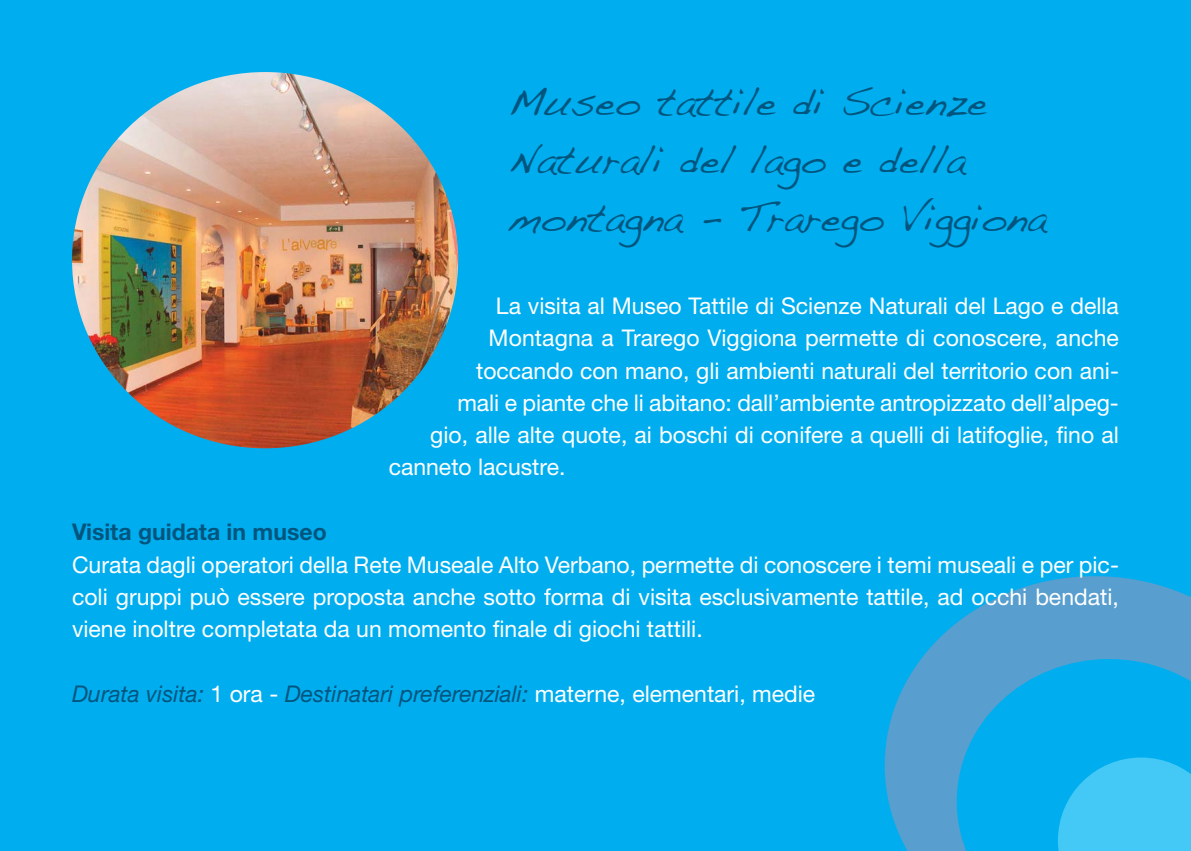
<style>
.page{position:relative;width:1191px;height:851px;background:#fff}
.page>*{position:absolute;margin:0;border:0;box-sizing:border-box;transform-origin:0 0}
.t1{font:40px/58px "Handwriting Dakota";color:#00557e}
.t2{font:23px/32.2px "Helvetica Neue";color:#fff;text-align:justify}
.t3{font:italic 23px "Helvetica Neue";color:#00557e}
.t4{font:700 23px "Helvetica Neue";color:#00557e}
.s1{font-style:normal;color:#fff}
</style>
<div class="page">
<div style="left:0;top:0;width:1191px;height:850px;background:#00aeef"></div>
<svg style="left:884px;top:576px;width:307px;height:274px;fill:#589ece"></svg>
<svg style="left:956px;top:659px;width:235px;height:191px"></svg>
<svg style="left:1058px;top:757px;width:133px;height:93px;background:#39c4f4"></svg>
<img style="left:72px;top:72px;width:386px;height:376px;border-radius:50%">
<h1 class="t1" style="left:508px;top:81px;width:540px">Museo tattile di Scienze<br>Naturali del lago e della montagna - Trarego Viggiona</h1>
<p class="t2" style="left:496px;top:292px;width:624px">La visita al Museo Tattile di Scienze Naturali del Lago e della</p>
<p class="t2" style="left:488px;top:324px;width:632px">Montagna a Trarego Viggiona permette di conoscere, anche</p>
<p class="t2" style="left:476px;top:356px;width:644px">toccando con mano, gli ambienti naturali del territorio con ani-</p>
<p class="t2" style="left:457px;top:389px;width:663px">mali e piante che li abitano: dall’ambiente antropizzato dell’alpeg-</p>
<p class="t2" style="left:430px;top:421px;width:690px">gio, alle alte quote, ai boschi di conifere a quelli di latifoglie, fino al</p>
<p class="t2" style="left:389px;top:453px;width:178px">canneto lacustre.</p>
<p class="t4" style="left:72px;top:523px;width:256px">Visita guidata in museo</p>
<p class="t2" style="left:72px;top:550px;width:1048px">Curata dagli operatori della Rete Museale Alto Verbano, permette di conoscere i temi museali e per pic&shy;coli gruppi può essere proposta anche sotto forma di visita esclusivamente tattile, ad occhi bendati, viene inoltre completata da un momento finale di giochi tattili.</p>
<p class="t3" style="left:72px;top:685px;width:744px">Durata visita: <span class="s1">1 ora -</span> Destinatari preferenziali: <span class="s1">materne, elementari, medie</span></p>
</div>
